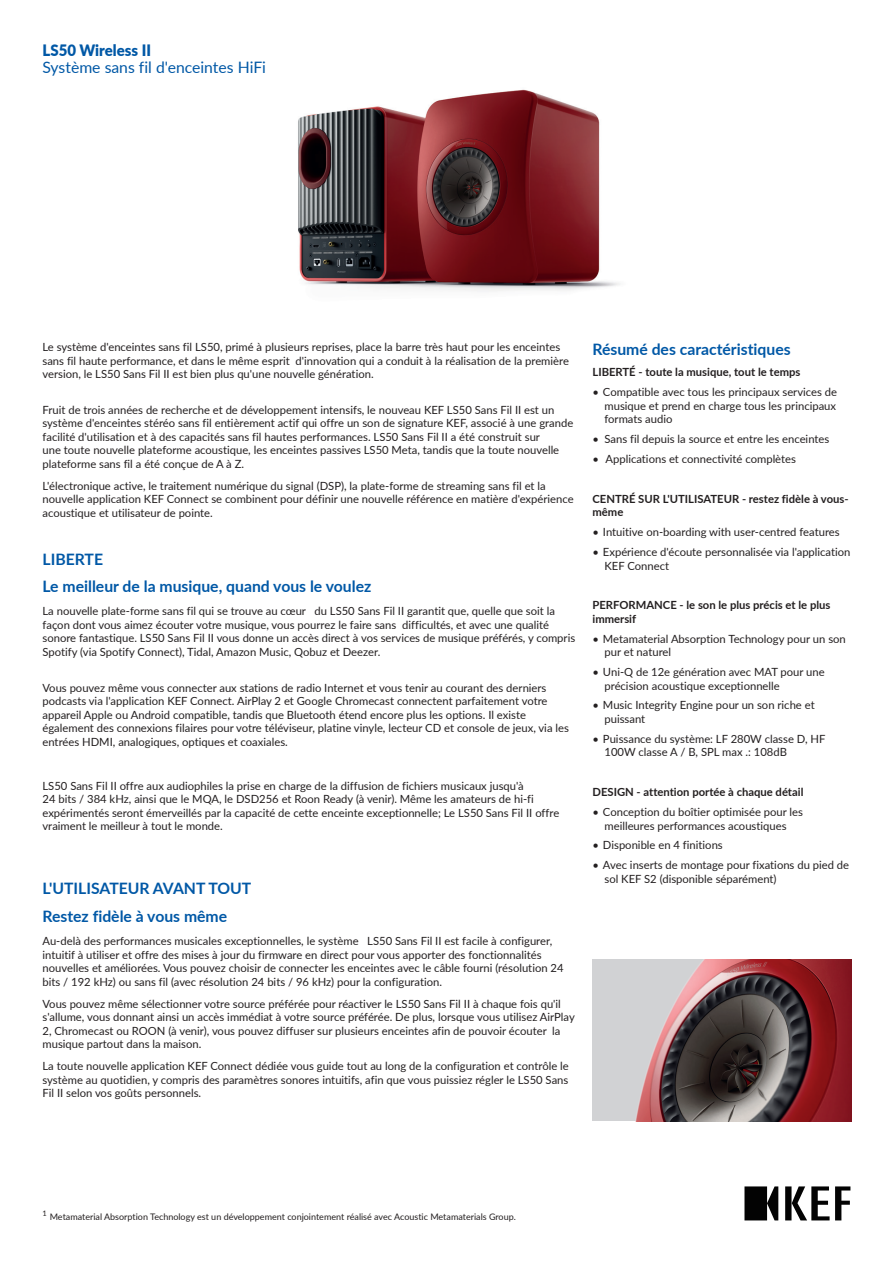
<style>
.page{position:relative;width:893px;height:1263px;background:#fff}
.page>*{position:absolute;margin:0;border:0;box-sizing:border-box;transform-origin:0 0}
.t1{font:700 15.75px "Lato";color:#0158a6}
.t2{font:15.75px "Lato";color:#0158a6}
.t3{font:900 15.75px "Lato";color:#0158a6;scale:.95 1}
.t4{font:11.25px/13.5px "Lato";color:#231f20}
.t5{font:700 11.25px/13.5px "Lato";color:#231f20}
.t6{font:9px "Lato";color:#231f20}
</style>
<div class="page">
<img style="left:298px;top:89px;width:322px;height:203px">
<svg style="left:744px;top:1186px;width:106px;height:34px"></svg>
<div style="left:593px;top:960px;width:258px;height:161px;background:#d1d2d4"></div>
<img style="left:636px;top:960px;width:215px;height:161px">
<p class="t3" style="left:43px;top:39px;width:116px">LS50 Wireless II</p>
<p class="t2" style="left:43px;top:56px;width:225px">Système sans fil d'enceintes HiFi</p>
<p class="t4" style="left:43px;top:340px;width:528px">Le système d'enceintes sans fil LS50, primé à plusieurs reprises, place la barre très haut pour les enceintes sans fil haute performance, et dans le même esprit d'innovation qui a conduit à la réalisation de la première version, le LS50 Sans Fil II est bien plus qu'une nouvelle génération.</p>
<p class="t4" style="left:43px;top:402px;width:532px">Fruit de trois années de recherche et de développement intensifs, le nouveau KEF LS50 Sans Fil II est un système d'enceintes stéréo sans fil entièrement actif qui offre un son de signature KEF, associé à une grande facilité d'utilisation et à des capacités sans fil hautes performances. LS50 Sans Fil II a été construit sur<br>une toute nouvelle plateforme acoustique, les enceintes passives LS50 Meta, tandis que la toute nouvelle plateforme sans fil a été conçue de A à Z.</p>
<p class="t4" style="left:43px;top:478px;width:533px">L'électronique active, le traitement numérique du signal (DSP), la plate-forme de streaming sans fil et la nouvelle application KEF Connect se combinent pour définir une nouvelle référence en matière d'expérience acoustique et utilisateur de pointe.</p>
<p class="t1" style="left:43px;top:547px;width:62px">LIBERTE</p>
<p class="t1" style="left:43px;top:575px;width:330px">Le meilleur de la musique, quand vous le voulez</p>
<p class="t4" style="left:43px;top:604px;width:534px">La nouvelle plate-forme sans fil qui se trouve au cœur du LS50 Sans Fil II garantit que, quelle que soit la façon dont vous aimez écouter votre musique, vous pourrez le faire sans difficultés, et avec une qualité sonore fantastique. LS50 Sans Fil II vous donne un accès direct à vos services de musique préférés, y compris Spotify (via Spotify Connect), Tidal, Amazon Music, Qobuz et Deezer.</p>
<p class="t4" style="left:43px;top:680px;width:528px">Vous pouvez même vous connecter aux stations de radio Internet et vous tenir au courant des derniers podcasts via l'application KEF Connect. AirPlay 2 et Google Chromecast connectent parfaitement votre appareil Apple ou Android compatible, tandis que Bluetooth étend encore plus les options. Il existe également des connexions filaires pour votre téléviseur, platine vinyle, lecteur CD et console de jeux, via les entrées HDMI, analogiques, optiques et coaxiales.</p>
<p class="t4" style="left:43px;top:778px;width:518px">LS50 Sans Fil II offre aux audiophiles la prise en charge de la diffusion de fichiers musicaux jusqu'à<br>24 bits / 384 kHz, ainsi que le MQA, le DSD256 et Roon Ready (à venir). Même les amateurs de hi-fi expérimentés seront émerveillés par la capacité de cette enceinte exceptionnelle; Le LS50 Sans Fil II offre vraiment le meilleur à tout le monde.</p>
<p class="t1" style="left:43px;top:877px;width:210px">L'UTILISATEUR AVANT TOUT</p>
<p class="t1" style="left:43px;top:904px;width:186px">Restez fidèle à vous même</p>
<p class="t4" style="left:43px;top:934px;width:523px">Au-delà des performances musicales exceptionnelles, le système LS50 Sans Fil II est facile à configurer, intuitif à utiliser et offre des mises à jour du firmware en direct pour vous apporter des fonctionnalités nouvelles et améliorées. Vous pouvez choisir de connecter les enceintes avec le câble fourni (résolution 24 bits / 192 kHz) ou sans fil (avec résolution 24 bits / 96 kHz) pour la configuration.</p>
<p class="t4" style="left:43px;top:996px;width:534px">Vous pouvez même sélectionner votre source préférée pour réactiver le LS50 Sans Fil II à chaque fois qu'il s'allume, vous donnant ainsi un accès immédiat à votre source préférée. De plus, lorsque vous utilisez AirPlay 2, Chromecast ou ROON (à venir), vous pouvez diffuser sur plusieurs enceintes afin de pouvoir écouter la musique partout dans la maison.</p>
<p class="t4" style="left:43px;top:1059px;width:528px;text-align:justify">La toute nouvelle application KEF Connect dédiée vous guide tout au long de la configuration et contrôle le système au quotidien, y compris des paramètres sonores intuitifs, afin que vous puissiez régler le LS50 Sans Fil II selon vos goûts personnels.</p>
<p class="t1" style="left:592px;top:338px;width:200px">Résumé des caractéristiques</p>
<p class="t5" style="left:592px;top:365px;width:209px">LIBERTÉ - toute la musique, tout le temps</p>
<p class="t4" style="left:604px;top:385px;width:234px;text-align:justify;text-indent:-12px">• Compatible avec tous les principaux services de musique et prend en charge tous les principaux formats audio</p>
<p class="t4" style="left:592px;top:432px;width:238px">• Sans fil depuis la source et entre les enceintes</p>
<p class="t4" style="left:592px;top:452px;width:205px">• Applications et connectivité complètes</p>
<p class="t5" style="left:592px;top:491px;width:258px">CENTRÉ SUR L'UTILISATEUR - restez fidèle à vous&shy;même</p>
<p class="t4" style="left:592px;top:525px;width:249px">• Intuitive on-boarding with user-centred features</p>
<p class="t4" style="left:604px;top:545px;width:247px;text-indent:-12px">• Expérience d'écoute personnalisée via l'application<br>KEF Connect</p>
<p class="t5" style="left:592px;top:598px;width:239px">PERFORMANCE - le son le plus précis et le plus immersif</p>
<p class="t4" style="left:604px;top:631px;width:243px;text-indent:-12px">• Metamaterial Absorption Technology pour un son pur et naturel</p>
<p class="t4" style="left:604px;top:665px;width:222px;text-indent:-12px">• Uni-Q de 12e génération avec MAT pour une précision acoustique exceptionnelle</p>
<p class="t4" style="left:604px;top:698px;width:212px;text-indent:-12px">• Music Integrity Engine pour un son riche et puissant</p>
<p class="t4" style="left:604px;top:731px;width:222px;text-indent:-12px">• Puissance du système: LF 280W classe D, HF<br>100W classe A / B, SPL max .: 108dB</p>
<p class="t5" style="left:592px;top:785px;width:213px">DESIGN - attention portée à chaque détail</p>
<p class="t4" style="left:592px;top:805px;width:212px;text-align:center">• Conception du boîtier optimisée pour les meilleures performances acoustiques</p>
<p class="t4" style="left:592px;top:838px;width:132px">• Disponible en 4 finitions</p>
<p class="t4" style="left:604px;top:858px;width:246px;text-indent:-12px">• Avec inserts de montage pour fixations du pied de sol KEF S2 (disponible séparément)</p>
<p class="t6" style="left:43px;top:1210px;width:475px"><sup>1</sup> Metamaterial Absorption Technology est un développement conjointement réalisé avec Acoustic Metamaterials Group.</p>
</div>
